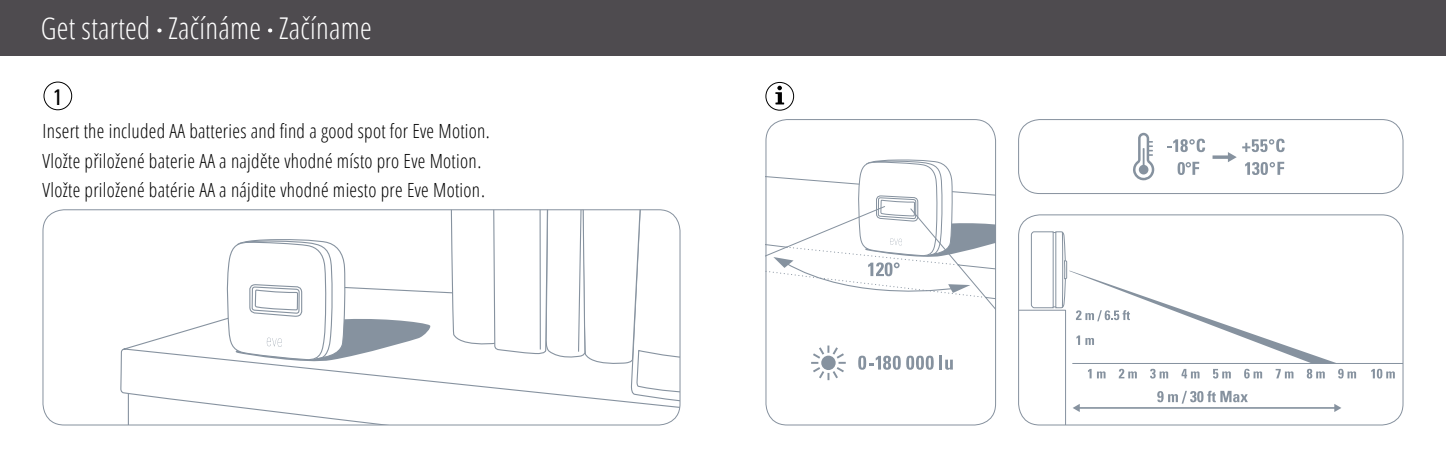
<style>
.page{position:relative;width:1446px;height:468px;background:#fff}
.page>*{position:absolute;margin:0;border:0;box-sizing:border-box;transform-origin:0 0}
.t1{font:300 30px "Open Sans Condensed";letter-spacing:.01em;color:#fff}
.t2{font:condensed 22.5px "Univers LT Std";color:#000}
.t3{font:300 19.5px/29.4px "Open Sans Condensed";letter-spacing:.015em;color:#000}
.s1{font-size:15px}
</style>
<div class="page">
<svg style="left:120px;top:291px;width:329px;height:132px"></svg>
<hr style="left:128px;top:394px;width:1px;height:31px;background:#86929f">
<svg style="left:449px;top:210px;width:231px;height:215px"></svg>
<svg style="left:225px;top:239px;width:207px;height:137px"></svg>
<div style="left:43px;top:209px;width:637px;height:216px;border:1px solid #86919e;border-radius:21px"></div>
<div style="left:765px;top:119px;width:231px;height:306px;border:1px solid #86919e;border-radius:21px"></div>
<svg style="left:1371px;top:369px;width:7px;height:9px"></svg>
<svg style="left:1377px;top:369px;width:5px;height:9px"></svg>
<svg style="left:1386px;top:371px;width:9px;height:7px"></svg>
<hr style="left:1072px;top:363px;width:331px;height:1px;background:#86929f">
<svg style="left:1018px;top:231px;width:338px;height:194px"></svg>
<div style="left:1018px;top:214px;width:385px;height:211px;border:1px solid #86919e;border-radius:21px"></div>
<svg style="left:1133px;top:133px;width:21px;height:47px"></svg>
<svg style="left:1167px;top:139px;width:38px;height:13px"></svg>
<svg style="left:1242px;top:139px;width:42px;height:13px"></svg>
<div style="left:1177px;top:162px;width:8px;height:13px;background:#86929f;border-radius:50%"></div>
<svg style="left:1180px;top:162px;width:19px;height:13px"></svg>
<svg style="left:1245px;top:162px;width:39px;height:13px"></svg>
<svg style="left:1212px;top:152px;width:24px;height:10px"></svg>
<div style="left:1018px;top:119px;width:385px;height:75px;border:1px solid #86919e;border-radius:21px"></div>
<svg style="left:766px;top:159px;width:229px;height:220px"></svg>
<div style="left:821px;top:355px;width:14px;height:15px;background:#86929f;border-radius:50%"></div>
<div style="left:680px;top:0;width:766px;height:55px;background:#4e4b4f"></div>
<div style="left:0;top:0;width:765px;height:55px;background:#4e4b4f"></div>
<div style="left:44px;top:82px;width:28px;height:28px;border:1px solid #000;border-radius:50%"></div>
<div style="left:765px;top:82px;width:29px;height:28px;border:1px solid #000;border-radius:50%"></div>
<svg style="left:775px;top:86px;width:9px;height:18px"></svg>
<h1 class="t1" style="left:41px;top:14px;width:333px">Get started <span class="s1">•</span> Začínáme <span class="s1">•</span> Začíname</h1>
<p class="t2" style="left:53px;top:83px;width:11px">1</p>
<p class="t3" style="left:43px;top:118px;width:449px">Insert the included AA batteries and find a good spot for Eve Motion.<br>Vložte přiložené baterie AA a najděte vhodné místo pro Eve Motion.<br>Vložte priložené batérie AA a nájdite vhodné miesto pre Eve Motion.</p>
</div>
